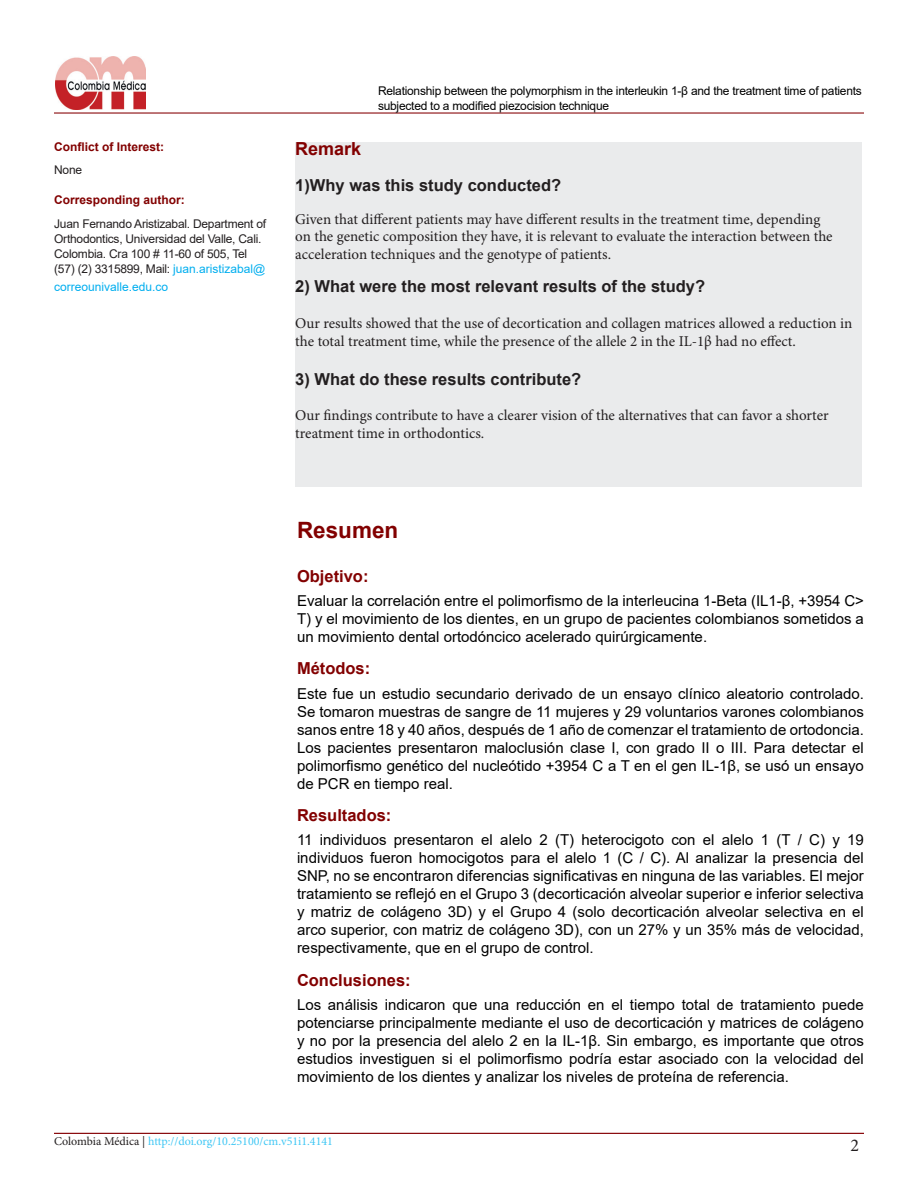
<style>
.page{position:relative;width:918px;height:1188px;background:#fff}
.page>*{position:absolute;margin:0;border:0;box-sizing:border-box;transform-origin:0 0}
.t1{font:700 22.5px "Arial";color:#820000}
.t2{font:700 18px "Arial";color:#820000}
.t3{font:18px "Minion Pro";color:#231f20}
.t4{font:700 16.5px "Arial";color:#231f20}
.t5{font:700 16.5px "Arial";color:#820000}
.t6{font:15px/18px "Arial";color:#000;text-align:justify}
.t7{font:15px/18px "Minion Pro";color:#231f20}
.t8{font:12px/15px "Arial";letter-spacing:-.02em;color:#231f20}
.t9{font:12px/15px "Arial";letter-spacing:-.02em;color:#000}
.t10{font:12px "Minion Pro";color:#40c7f4}
.t11{font:700 12px "Arial";color:#820000}
.t12{font:12px "Arial";color:#00aeef}
.s1{color:#00aeef}
.s2{color:#231f20}
</style>
<div class="page">
<img style="left:55px;top:57px;width:91px;height:52px">
<hr style="left:54px;top:112px;width:810px;height:2px;background:#8b0d10">
<hr style="left:54px;top:1133px;width:810px;height:1px;background:#8b0d10">
<div style="left:295px;top:142px;width:567px;height:344px;background:#eaebec"></div>
<p class="t11" style="left:54px;top:138px;width:112px">Conflict of Interest:</p>
<p class="t8" style="left:54px;top:163px;width:29px">None</p>
<p class="t11" style="left:54px;top:192px;width:132px">Corresponding author:</p>
<p class="t8" style="left:54px;top:216px;width:214px">Juan Fernando Aristizabal. Department of Orthodontics, Universidad del Valle, Cali.<br>Colombia. Cra 100 # 11-60 of 505, Tel (57) (2) 3315899, Mail: <span class="s1">juan.aristizabal@</span></p>
<p class="t12" style="left:54px;top:278px;width:116px">correounivalle.edu.co</p>
<p class="t9" style="left:378px;top:83px;width:485px">Relationship between the polymorphism in the interleukin 1-β and the treatment time of patients subjected to a modified piezocision technique</p>
<p class="t2" style="left:295px;top:136px;width:68px">Remark</p>
<p class="t4" style="left:295px;top:174px;width:267px">1)Why was this study conducted?</p>
<p class="t7" style="left:295px;top:212px;width:539px;line-height:16.5px">Given that different patients may have different results in the treatment time, depending on the genetic composition they have, it is relevant to evaluate the interaction between the</p>
<p class="t7" style="left:295px;top:245px;width:317px">acceleration techniques and the genotype of patients.</p>
<p class="t4" style="left:295px;top:274px;width:411px">2) What were the most relevant results of the study?</p>
<p class="t7" style="left:295px;top:314px;width:559px">Our results showed that the use of decortication and collagen matrices allowed a reduction in the total treatment time, while the presence of the allele 2 in the IL-1β had no effect.</p>
<p class="t4" style="left:295px;top:368px;width:288px">3) What do these results contribute?</p>
<p class="t7" style="left:295px;top:407px;width:535px">Our findings contribute to have a clearer vision of the alternatives that can favor a shorter treatment time in orthodontics.</p>
<p class="t1" style="left:297px;top:515px;width:103px">Resumen</p>
<p class="t5" style="left:297px;top:564px;width:73px">Objetivo:</p>
<p class="t6" style="left:297px;top:592px;width:568px">Evaluar la correlación entre el polimorfismo de la interleucina 1-Beta (IL1-β, +3954 C&gt; T) y el movimiento de los dientes, en un grupo de pacientes colombianos sometidos a un movimiento dental ortodóncico acelerado quirúrgicamente.</p>
<p class="t5" style="left:297px;top:657px;width:75px">Métodos:</p>
<p class="t6" style="left:297px;top:684px;width:568px">Este fue un estudio secundario derivado de un ensayo clínico aleatorio controlado.<br>Se tomaron muestras de sangre de 11 mujeres y 29 voluntarios varones colombianos sanos entre 18 y 40 años, después de 1 año de comenzar el tratamiento de ortodoncia.<br>Los pacientes presentaron maloclusión clase I, con grado II o III. Para detectar el polimorfismo genético del nucleótido +3954 C a T en el gen IL-1β, se usó un ensayo de PCR en tiempo real.</p>
<p class="t5" style="left:297px;top:804px;width:96px">Resultados:</p>
<p class="t6" style="left:297px;top:831px;width:568px">11 individuos presentaron el alelo 2 (T) heterocigoto con el alelo 1 (T / C) y 19 individuos fueron homocigotos para el alelo 1 (C / C). Al analizar la presencia del SNP, no se encontraron diferencias significativas en ninguna de las variables. El mejor tratamiento se reflejó en el Grupo 3 (decorticación alveolar superior e inferior selectiva y matriz de colágeno 3D) y el Grupo 4 (solo decorticación alveolar selectiva en el arco superior, con matriz de colágeno 3D), con un 27% y un 35% más de velocidad, respectivamente, que en el grupo de control.</p>
<p class="t5" style="left:297px;top:968px;width:115px">Conclusiones:</p>
<p class="t6" style="left:297px;top:996px;width:568px">Los análisis indicaron que una reducción en el tiempo total de tratamiento puede potenciarse principalmente mediante el uso de decorticación y matrices de colágeno y no por la presencia del alelo 2 en la IL-1β. Sin embargo, es importante que otros estudios investiguen si el polimorfismo podría estar asociado con la velocidad del movimiento de los dientes y analizar los niveles de proteína de referencia.</p>
<p class="t10" style="left:54px;top:1134px;width:280px"><span class="s2">Colombia Médica |</span> http://doi.org/10.25100/cm.v51i1.4141</p>
<p class="t3" style="left:850px;top:1135px;width:10px">2</p>
</div>
